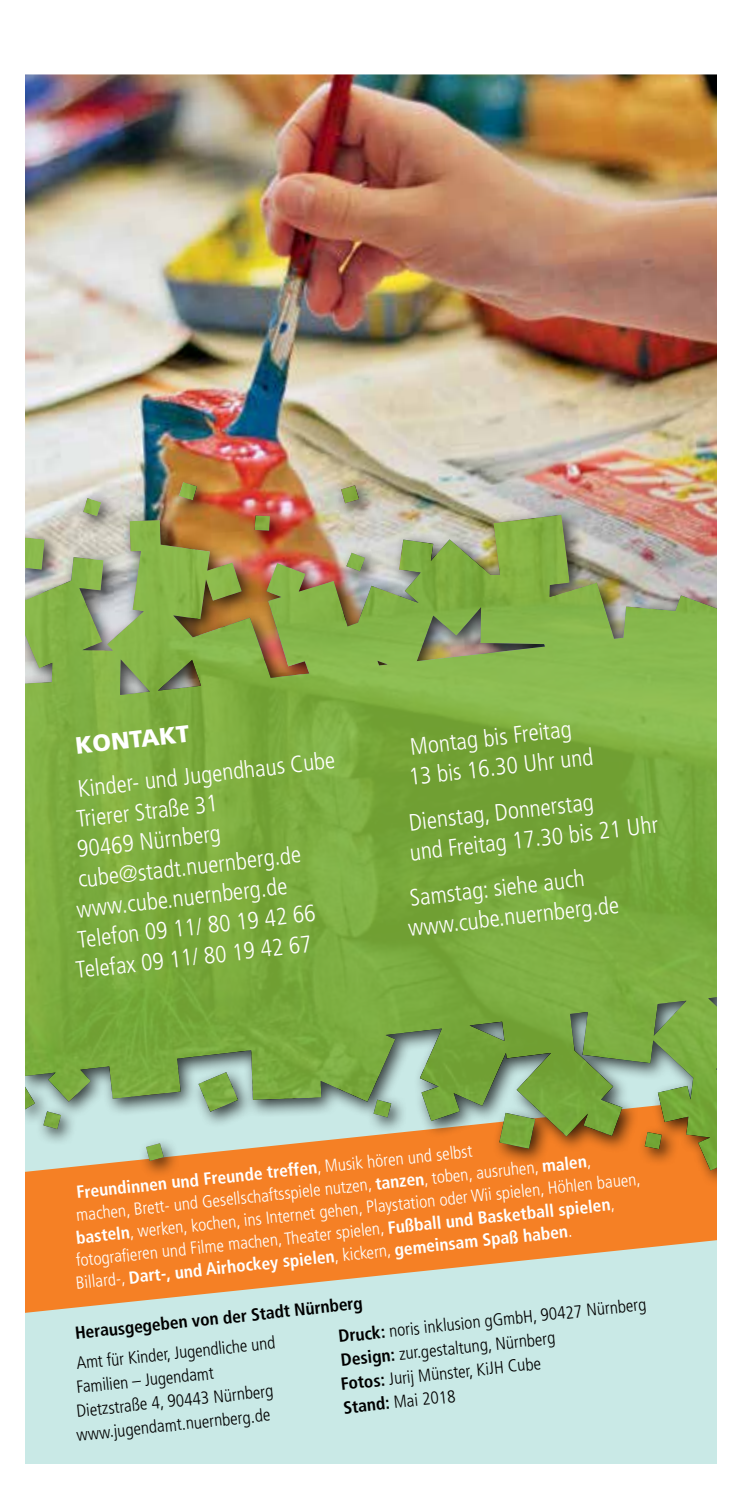
<style>
.page{position:relative;width:745px;height:1489px;background:#fff}
.page>*{position:absolute;margin:0;border:0;box-sizing:border-box;transform-origin:0 0}
.t1{font:300 condensed 23.75px/29.8px "Frutiger LT Std";color:#fff}
.t2{font:900 23.75px "Frutiger LT Std";color:#fff}
.t3{font:300 condensed 17.5px "Frutiger LT Std";color:#fff}
.t4{font:300 condensed 17.5px/23.8px "Frutiger LT Std";color:#000}
.t5{font:700 condensed 17.5px "Frutiger LT Std";color:#fff}
.t6{font:700 condensed 17.5px "Frutiger LT Std";color:#000}
.s1{font-weight:300}
.s2{font-weight:700}
</style>
<div class="page">
<div style="left:25px;top:74px;width:694px;height:1389px;background:#c9e9e6"></div>
<img style="left:26px;top:74px;width:690px;height:400px">
<svg style="left:26px;top:1187px;width:690px;height:126px;fill:#f58025"></svg>
<div style="left:16px;top:474px;width:719px;height:713px;background:#000;opacity:.75"></div>
<img style="left:26px;top:482px;width:690px;height:688px">
<div style="left:716px;top:0;width:28px;height:1488px;background:#fff"></div>
<p class="t2" style="left:74px;top:731px;width:116px;rotate:-6deg">KontaKt</p>
<p class="t1" style="left:76px;top:773px;width:260px;rotate:-6deg">Kinder- und Jugendhaus Cube</p>
<p class="t1" style="left:75px;top:804px;width:143px;rotate:-6deg">Trierer straße 31</p>
<p class="t1" style="left:76px;top:834px;width:146px;rotate:-6deg">90469 Nürnberg</p>
<p class="t1" style="left:77px;top:863px;width:225px;rotate:-6deg">cube@stadt.nuernberg.de</p>
<p class="t1" style="left:75px;top:894px;width:213px;rotate:-6deg">www.cube.nuernberg.de</p>
<p class="t1" style="left:76px;top:924px;width:241px;rotate:-6deg">Telefon 09 11/ 80 19 42 66</p>
<p class="t1" style="left:74px;top:954px;width:238px;rotate:-6deg">Telefax 09 11/ 80 19 42 67</p>
<p class="t1" style="left:404px;top:731px;width:187px;rotate:-6deg">Montag bis Freitag<br>13 bis 16.30 Uhr und</p>
<p class="t1" style="left:405px;top:807px;width:251px;rotate:-6deg">Dienstag, Donnerstag<br>und Freitag 17.30 bis 21 Uhr</p>
<p class="t1" style="left:403px;top:883px;width:213px;rotate:-6deg">samstag: siehe auch www.cube.nuernberg.de</p>
<p class="t5" style="left:75px;top:1181px;width:399px;rotate:-6deg">Freundinnen und Freunde treffen<span class="s1">, Musik hören und selbst</span></p>
<p class="t3" style="left:75px;top:1205px;width:518px;rotate:-6deg">machen, brett- und Gesellschaftsspiele nutzen, <span class="s2">tanzen</span>, toben, ausruhen, <span class="s2">malen</span>,</p>
<p class="t3" style="left:75px;top:1227px;width:568px;rotate:-6deg"><span class="s2">basteln</span>, werken, kochen, ins Internet gehen, Playstation oder Wii spielen, Höhlen bauen,</p>
<p class="t3" style="left:75px;top:1250px;width:542px;rotate:-6deg">fotografi eren und Filme machen, Theater spielen, <span class="s2">Fußball und Basketball spielen</span>,</p>
<p class="t5" style="left:75px;top:1272px;width:500px;rotate:-6deg"><span class="s1">billard-,</span> Dart-, und Airhockey spielen<span class="s1">, kickern,</span> gemeinsam Spaß haben<span class="s1">.</span></p>
<p class="t6" style="left:74px;top:1322px;width:290px;rotate:-6deg">Herausgegeben von der Stadt Nürnberg</p>
<p class="t4" style="left:68px;top:1352px;width:209px;text-indent:8px;rotate:-6deg">Amt für Kinder, Jugendliche und<br>Familien – Jugendamt<br>Dietzstraße 4, 90443 Nürnberg www.jugendamt.nuernberg.de</p>
<p class="t4" style="left:334px;top:1324px;width:313px;rotate:-6deg"><span class="s2">Druck:</span> noris inklusion gGmbH, 90427 Nürnberg<br><span class="s2">Design:</span> zur.gestaltung, Nürnberg<br><span class="s2">Fotos:</span> Jurij Münster, KiJH Cube<br><span class="s2">Stand:</span> Mai 2018</p>
</div>
